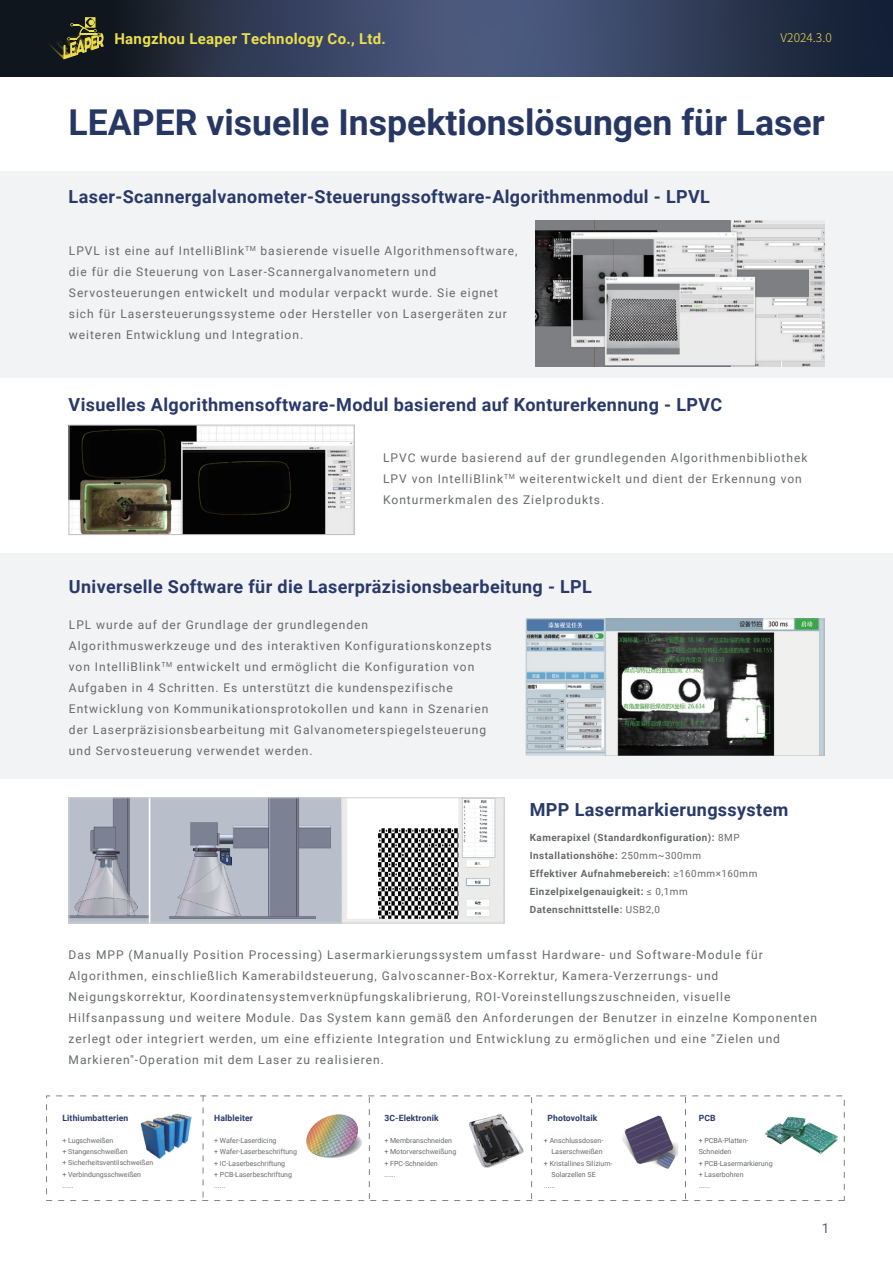
<style>
.page{position:relative;width:893px;height:1263px;background:#fff}
.page>*{position:absolute;margin:0;border:0;box-sizing:border-box;transform-origin:0 0}
.t1{font:700 35.55px "Roboto";color:#273764}
.t2{font:700 18px "Roboto";letter-spacing:.02em;color:#293969}
.t3{font:700 15px "Roboto";letter-spacing:.02em;color:#eadf4f}
.t4{font:13.5px "Roboto";color:#516383}
.t5{font:12px/21px "Roboto";letter-spacing:.08em;color:#67696b}
.t6{font:300 12px "Source Han Sans CN";color:#eadf4f}
.t7{font:700 9.9px/18px "Roboto";letter-spacing:.05em;color:#67696b}
.t8{font:700 8.55px "Roboto";letter-spacing:.015em;color:#293969}
.t9{font:7.05px/11.2px "Roboto";color:#67696b}
.s1{font-weight:400}
</style>
<div class="page">
<svg style="left:0;top:0;width:893px;height:77px;background:#2f3a54"></svg>
<svg style="left:47px;top:17px;width:57px;height:42px;background:#474728"></svg>
<div style="left:0;top:171px;width:892px;height:206px;background:#f2f3f4"></div>
<div style="left:0;top:553px;width:892px;height:226px;background:#f2f3f4"></div>
<img style="left:71px;top:427px;width:282px;height:106px">
<img style="left:79px;top:479px;width:93px;height:54px">
<div style="left:69px;top:425px;width:286px;height:110px;border:1px solid #bcbdc0"></div>
<svg style="left:526px;top:619px;width:298px;height:136px"></svg>
<img style="left:535px;top:220px;width:289px;height:147px">
<div style="left:46px;top:1095px;width:799px;height:106px;border:1px dashed #808285"></div>
<img style="left:141px;top:1114px;width:51px;height:44px">
<img style="left:306px;top:1114px;width:56px;height:44px">
<img style="left:622px;top:1115px;width:55px;height:54px">
<img style="left:765px;top:1117px;width:73px;height:37px">
<svg style="left:203px;top:1095px;width:1px;height:103px"></svg>
<svg style="left:369px;top:1097px;width:1px;height:103px"></svg>
<svg style="left:531px;top:1097px;width:1px;height:103px"></svg>
<svg style="left:685px;top:1097px;width:1px;height:103px"></svg>
<img style="left:469px;top:1114px;width:55px;height:54px">
<img style="left:71px;top:799px;width:432px;height:122px">
<div style="left:69px;top:797px;width:436px;height:126px;border:1px solid #d1d2d4"></div>
<p class="t3" style="left:114px;top:28px;width:273px">Hangzhou Leaper Technology Co., Ltd.</p>
<p class="t6" style="left:781px;top:31px;width:53px">V2024.3.0</p>
<h1 class="t1" style="left:69px;top:98px;width:758px">LEAPER visuelle Inspektionslösungen für Laser</h1>
<h2 class="t2" style="left:69px;top:184px;width:643px">Laser-Scannergalvanometer-Steuerungssoftware-Algorithmenmodul - LPVL</h2>
<p class="t5" style="left:69px;top:240px;width:450px">LPVL ist eine auf IntelliBlink<sup>TM</sup> basierende visuelle Algorithmensoftware, die für die Steuerung von Laser-Scannergalvanometern und Servosteuerungen entwickelt und modular verpackt wurde. Sie eignet sich für Lasersteuerungssysteme oder Hersteller von Lasergeräten zur weiteren Entwicklung und Integration.</p>
<h2 class="t2" style="left:69px;top:391px;width:655px">Visuelles Algorithmensoftware-Modul basierend auf Konturerkennung - LPVC</h2>
<p class="t5" style="left:383px;top:447px;width:426px">LPVC wurde basierend auf der grundlegenden Algorithmenbibliothek<br>LPV von IntelliBlink<sup>TM</sup> weiterentwickelt und dient der Erkennung von<br>Konturmerkmalen des Zielprodukts.</p>
<h2 class="t2" style="left:69px;top:574px;width:525px">Universelle Software für die Laserpräzisionsbearbeitung - LPL</h2>
<p class="t5" style="left:69px;top:614px;width:424px">LPL wurde auf der Grundlage der grundlegenden Algorithmuswerkzeuge und des interaktiven Konfigurationskonzepts von IntelliBlink<sup>TM</sup> entwickelt und ermöglicht die Konfiguration von Aufgaben in 4 Schritten. Es unterstützt die kundenspezifische Entwicklung von Kommunikationsprotokollen und kann in Szenarien der Laserpräzisionsbearbeitung mit Galvanometerspiegelsteuerung und Servosteuerung verwendet werden.</p>
<h2 class="t2" style="left:530px;top:797px;width:260px">MPP Lasermarkierungssystem</h2>
<p class="t7" style="left:530px;top:828px;width:229px">Kamerapixel (Standardkonfiguration): <span class="s1">8MP </span>Installationshöhe: <span class="s1">250mm~300mm<br></span>Effektiver Aufnahmebereich: <span class="s1">≥160mm×160mm </span>Einzelpixelgenauigkeit: <span class="s1">≤ 0,1mm </span>Datenschnittstelle: <span class="s1">USB2,0</span></p>
<p class="t5" style="left:69px;top:943px;width:750px">Das MPP (Manually Position Processing) Lasermarkierungssystem umfasst Hardware- und Software-Module für Algorithmen, einschließlich Kamerabildsteuerung, Galvoscanner-Box-Korrektur, Kamera-Verzerrungs- und Neigungskorrektur, Koordinatensystemverknüpfungskalibrierung, ROI-Voreinstellungszuschneiden, visuelle Hilfsanpassung und weitere Module. Das System kann gemäß den Anforderungen der Benutzer in einzelne Komponenten zerlegt oder integriert werden, um eine effiziente Integration und Entwicklung zu ermöglichen und eine "Zielen und Markieren"-Operation mit dem Laser zu realisieren.</p>
<p class="t8" style="left:62px;top:1112px;width:67px">Lithiumbatterien</p>
<p class="t8" style="left:214px;top:1112px;width:40px">Halbleiter</p>
<p class="t8" style="left:384px;top:1112px;width:56px">3C-Elektronik</p>
<p class="t8" style="left:547px;top:1112px;width:52px">Photovoltaik</p>
<p class="t8" style="left:699px;top:1112px;width:18px">PCB</p>
<p class="t9" style="left:62px;top:1134px;width:92px">+ Lugschweißen<br>+ Stangenschweißen<br>+ Sicherheitsventilschweißen + Verbindungsschweißen ......</p>
<p class="t9" style="left:214px;top:1134px;width:84px">+ Wafer-Laserdicing<br>+ Wafer-Laserbeschriftung + IC-Laserbeschriftung<br>+ PCB-Laserbeschriftung ......</p>
<p class="t9" style="left:384px;top:1134px;width:73px">+ Membranschneiden + Motorverschweißung + FPC-Schneiden<br>......</p>
<p class="t9" style="left:544px;top:1135px;width:61px">+ Anschlussdosen-</p>
<p class="t9" style="left:699px;top:1135px;width:75px">+ PCBA-Platten-<br>Schneiden<br>+ PCB-Lasermarkierung + Laserbohren<br>......</p>
<p class="t9" style="left:551px;top:1146px;width:53px">Laserschweißen</p>
<p class="t9" style="left:544px;top:1157px;width:70px">+ Kristallines Silizium-</p>
<p class="t9" style="left:551px;top:1168px;width:46px">Solarzellen SE</p>
<p class="t9" style="left:544px;top:1180px;width:13px">......</p>
<p class="t4" style="left:822px;top:1219px;width:9px">1</p>
</div>
